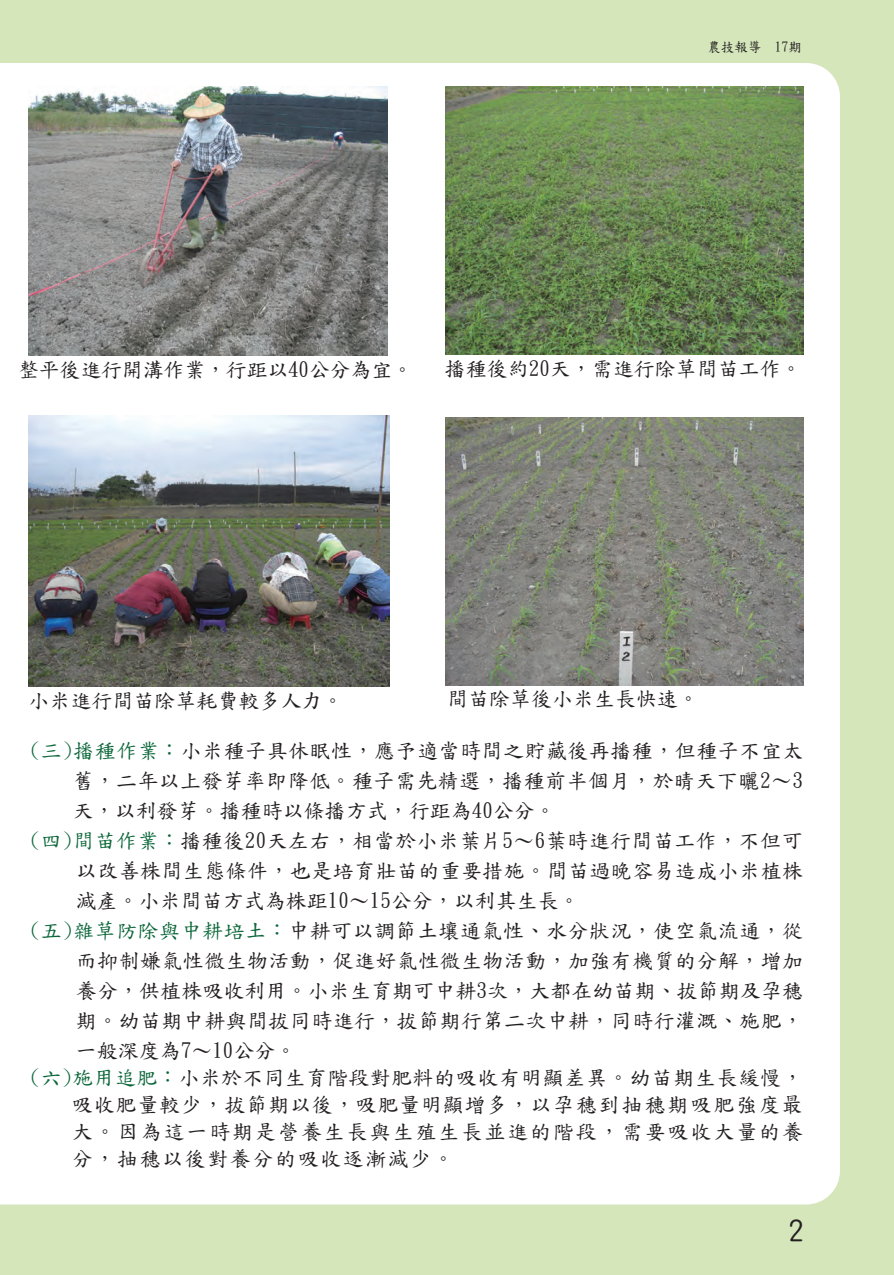
<style>
.page{position:relative;width:894px;height:1275px;background:#d4e6ba}
.page>*{position:absolute;margin:0;border:0;box-sizing:border-box;transform-origin:0 0}
.t1{font:30px "DF Yuan Md HK BF";color:#231f20}
.t2{font:21px/27px "DF Kai Shu SB Estd BF";letter-spacing:.02em;color:#231f20;text-align:justify}
.t3{font:21px "DF Kai Shu SB Estd BF";color:#231f20}
.t4{font:21px "DF Kai Shu SB Estd BF";letter-spacing:-.01em;color:#231f20}
.t5{font:13.5px "DF Kai Shu SB Estd BF";color:#231f20}
.s1{color:#0b6739}
</style>
<div class="page">
<div style="left:0;top:63px;width:840px;height:1141px;background:#fff"></div>
<div style="left:10px;top:75px;width:392px;height:317px;background:#fff"></div>
<img style="left:28px;top:86px;width:359px;height:270px">
<div style="left:438px;top:80px;width:372px;height:302px;background:#fff"></div>
<img style="left:446px;top:86px;width:357px;height:269px">
<img style="left:28px;top:416px;width:362px;height:271px">
<img style="left:446px;top:417px;width:358px;height:269px">
<p class="t5" style="left:707px;top:40px;width:96px">農技報導 17期</p>
<p class="t4" style="left:18px;top:359px;width:397px">整平後進行開溝作業，行距以40公分為宜。</p>
<p class="t3" style="left:445px;top:358px;width:358px">播種後約20天，需進行除草間苗工作。</p>
<p class="t3" style="left:28px;top:690px;width:316px">小米進行間苗除草耗費較多人力。</p>
<p class="t3" style="left:447px;top:688px;width:253px">間苗除草後小米生長快速。</p>
<p class="t2" style="left:30px;top:737px;width:775px"><span class="s1">(三)播種作業：</span>小米種子具休眠性，應予適當時間之貯藏後再播種，但種子不宜太</p>
<p class="t2" style="left:73px;top:767px;width:732px">舊，二年以上發芽率即降低。種子需先精選，播種前半個月，於晴天下曬2～3</p>
<p class="t3" style="left:73px;top:801px;width:484px">天，以利發芽。播種時以條播方式，行距為40公分。</p>
<p class="t2" style="left:30px;top:828px;width:774px"><span class="s1">(四)間苗作業：</span>播種後20天左右，相當於小米葉片5～6葉時進行間苗工作，不但可</p>
<p class="t2" style="left:76px;top:858px;width:729px">以改善株間生態條件，也是培育壯苗的重要措施。間苗過晚容易造成小米植株</p>
<p class="t3" style="left:76px;top:891px;width:505px">減產。小米間苗方式為株距10～15公分，以利其生長。</p>
<p class="t2" style="left:30px;top:918px;width:775px"><span class="s1">(五)雜草防除與中耕培土：</span>中耕可以調節土壤通氣性、水分狀況，使空氣流通，從</p>
<p class="t2" style="left:76px;top:948px;width:729px">而抑制嫌氣性微生物活動，促進好氣性微生物活動，加強有機質的分解，增加</p>
<p class="t2" style="left:76px;top:978px;width:729px">養分，供植株吸收利用。小米生育期可中耕3次，大都在幼苗期、拔節期及孕穗</p>
<p class="t2" style="left:76px;top:1008px;width:729px">期。幼苗期中耕與間拔同時進行，拔節期行第二次中耕，同時行灌溉、施肥，</p>
<p class="t3" style="left:76px;top:1041px;width:222px">一般深度為7～10公分。</p>
<p class="t2" style="left:72px;top:1065px;width:733px;text-indent:-42px"><span class="s1">(六)施用追肥：</span>小米於不同生育階段對肥料的吸收有明顯差異。幼苗期生長緩慢，吸收肥量較少，拔節期以後，吸肥量明顯增多，以孕穗到抽穗期吸肥強度最大。因為這一時期是營養生長與生殖生長並進的階段，需要吸收大量的養分，抽穗以後對養分的吸收逐漸減少。</p>
<p class="t1" style="left:789px;top:1216px;width:16px">2</p>
</div>
